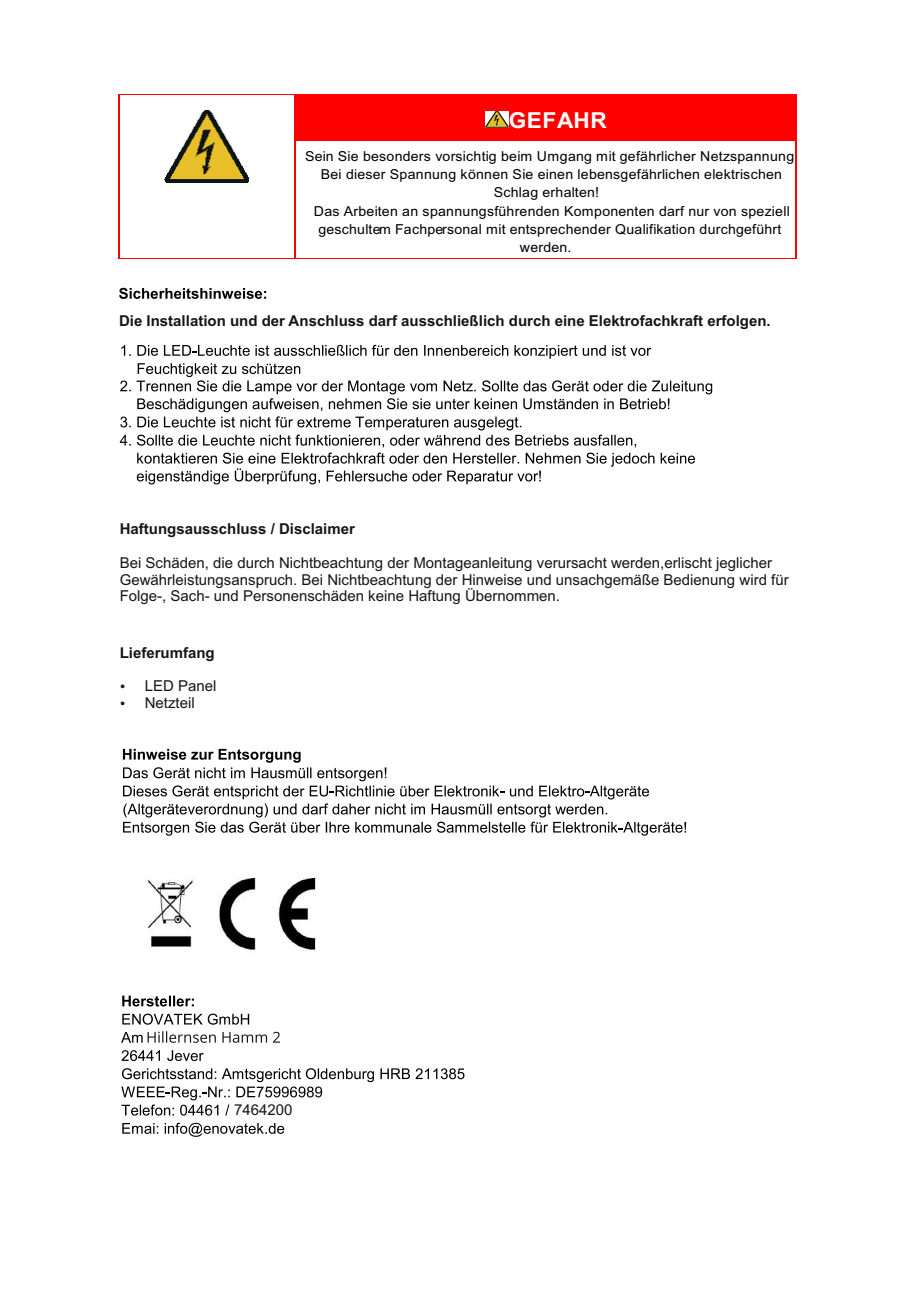
<style>
.page{position:relative;width:920px;height:1289px;background:#fff}
.page>*{position:absolute;margin:0;border:0;box-sizing:border-box;transform-origin:0 0}
.t1{font:700 22.05px "Arial";letter-spacing:.02em;color:#fff}
.t2{font:15px/16.8px "Arial";color:#151616}
.t3{font:700 15px "Arial";color:#151616}
.t4{font:13.8px "Arial";letter-spacing:.015em;color:#000}
</style>
<div class="page">
<svg style="left:123px;top:749px;width:563px;height:86px"></svg>
<svg style="left:122px;top:995px;width:72px;height:11px"></svg>
<svg style="left:122px;top:1013px;width:127px;height:11px"></svg>
<svg style="left:122px;top:1050px;width:82px;height:11px"></svg>
<svg style="left:121px;top:1068px;width:343px;height:47px"></svg>
<svg style="left:122px;top:1122px;width:162px;height:14px"></svg>
<img style="left:148px;top:878px;width:168px;height:73px">
<svg style="left:119px;top:288px;width:147px;height:11px"></svg>
<svg style="left:121px;top:345px;width:10px;height:11px"></svg>
<svg style="left:120px;top:380px;width:11px;height:11px"></svg>
<svg style="left:120px;top:416px;width:11px;height:11px"></svg>
<svg style="left:120px;top:435px;width:11px;height:10px"></svg>
<svg style="left:137px;top:345px;width:575px;height:139px"></svg>
<div style="left:295px;top:95px;width:500px;height:45px;background:#f00"></div>
<hr style="left:119px;top:94px;width:175px;height:1px;background:#f00">
<hr style="left:295px;top:94px;width:500px;height:1px;background:#f00">
<hr style="left:118px;top:95px;width:1px;height:45px;background:#f00">
<hr style="left:294px;top:95px;width:1px;height:45px;background:#f00">
<hr style="left:795px;top:95px;width:1px;height:45px;background:#f00">
<hr style="left:295px;top:140px;width:500px;height:1px;background:#f00">
<hr style="left:118px;top:141px;width:1px;height:117px;background:#f00">
<hr style="left:119px;top:258px;width:175px;height:1px;background:#f00">
<hr style="left:294px;top:141px;width:1px;height:117px;background:#f00">
<hr style="left:295px;top:258px;width:500px;height:1px;background:#f00">
<hr style="left:795px;top:141px;width:1px;height:117px;background:#f00">
<img style="left:164px;top:110px;width:85px;height:73px">
<img style="left:485px;top:111px;width:24px;height:17px">
<svg style="left:121px;top:1031px;width:159px;height:11px"></svg>
<h1 class="t1" style="left:509px;top:112px;width:100px">GEFAHR</h1>
<p class="t4" style="left:305px;top:151px;width:494px">Sein Sie besonders vorsichtig beim Umgang mit gefährlicher Netzspannung.</p>
<p class="t4" style="left:321px;top:169px;width:462px">Bei dieser Spannung können Sie einen lebensgefährlichen elektrischen</p>
<p class="t4" style="left:494px;top:187px;width:107px">Schlag erhalten!</p>
<p class="t4" style="left:314px;top:206px;width:477px">Das Arbeiten an spannungsführenden Komponenten darf nur von speziell</p>
<p class="t4" style="left:318px;top:224px;width:464px">geschultem Fachpersonal mit entsprechender Qualifikation durchgeführt</p>
<p class="t4" style="left:520px;top:242px;width:53px">werden.</p>
<p class="t3" style="left:119px;top:315px;width:653px">Die Installation und der Anschluss darf ausschließlich durch eine Elektrofachkraft erfolgen.</p>
<p class="t3" style="left:120px;top:523px;width:237px">Haftungsausschluss / Disclaimer</p>
<p class="t2" style="left:120px;top:555px;width:670px">Bei Schäden, die durch Nichtbeachtung der Montageanleitung verursacht werden,erlischt jeglicher<br>Gewährleistungsanspruch. Bei Nichtbeachtung der Hinweise und unsachgemäße Bedienung wird für<br>Folge-, Sach- und Personenschäden keine Haftung Übernommen.</p>
<p class="t3" style="left:120px;top:647px;width:97px">Lieferumfang</p>
<p class="t2" style="left:145px;top:679px;width:73px">LED Panel<br>Netzteil</p>
<p class="t2" style="left:234px;top:1103px;width:60px">7464200</p>
</div>
